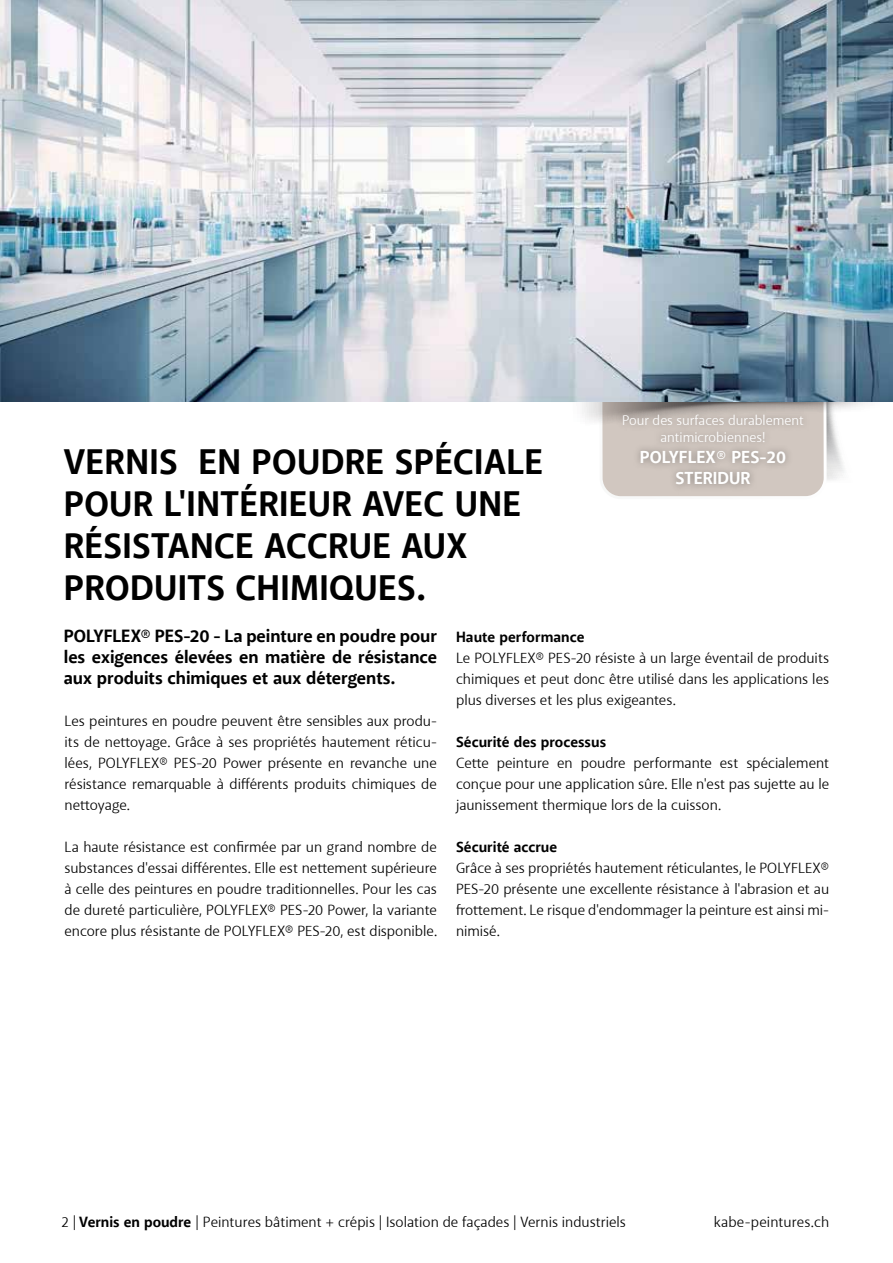
<style>
.page{position:relative;width:893px;height:1263px;background:#fff}
.page>*{position:absolute;margin:0;border:0;box-sizing:border-box;transform-origin:0 0}
.t1{font:700 36px/42px "Akagi Pro";letter-spacing:.01em;color:#000}
.t2{font:700 18px/21px "Akagi Pro";letter-spacing:-.005em;color:#000;text-align:justify}
.t3{font:700 17.55px/21.1px "Akagi Pro";color:#fff;text-align:center}
.t4{font:15px/21px "Akagi Pro";color:#000;text-align:justify}
.t5{font:700 15px "Akagi Pro";letter-spacing:.005em;color:#000}
.t6{font:14.1px/17px "Akagi Pro";color:#fff;text-align:center}
.s1{font-weight:700}
</style>
<div class="page">
<svg style="left:582px;top:402px;width:288px;height:78px"></svg>
<img style="left:599px;top:402px;width:228px;height:95px">
<img style="left:0;top:0;width:893px;height:402px">
<h1 class="t1" style="left:64px;top:442px;width:481px">VERNIS EN POUDRE SPÉCIALE<br>POUR L'INTÉRIEUR AVEC UNE<br>RÉSISTANCE ACCRUE AUX<br>PRODUITS CHIMIQUES.</h1>
<p class="t6" style="left:622px;top:412px;width:183px">Pour des surfaces durablement antimicrobiennes!</p>
<p class="t3" style="left:640px;top:447px;width:148px">POLYFLEX® PES-20<br>STERIDUR</p>
<p class="t2" style="left:64px;top:626px;width:375px">POLYFLEX® PES-20 - La peinture en poudre pour les exigences élevées en matière de résistance aux produits chimiques et aux détergents.</p>
<p class="t4" style="left:64px;top:711px;width:374px">Les peintures en poudre peuvent être sensibles aux produ&shy;its de nettoyage. Grâce à ses propriétés hautement réticu&shy;lées, POLYFLEX® PES-20 Power présente en revanche une résistance remarquable à différents produits chimiques de nettoyage.</p>
<p class="t4" style="left:64px;top:837px;width:374px">La haute résistance est confirmée par un grand nombre de substances d'essai différentes. Elle est nettement supérieure à celle des peintures en poudre traditionnelles. Pour les cas de dureté particulière, POLYFLEX® PES-20 Power, la variante encore plus résistante de POLYFLEX® PES-20, est disponible.</p>
<p class="t5" style="left:456px;top:628px;width:130px">Haute performance</p>
<p class="t4" style="left:456px;top:648px;width:375px">Le POLYFLEX® PES-20 résiste à un large éventail de produits chimiques et peut donc être utilisé dans les applications les plus diverses et les plus exigeantes.</p>
<p class="t5" style="left:456px;top:733px;width:152px">Sécurité des processus</p>
<p class="t4" style="left:456px;top:753px;width:375px">Cette peinture en poudre performante est spécialement conçue pour une application sûre. Elle n'est pas sujette au le jaunissement thermique lors de la cuisson.</p>
<p class="t5" style="left:456px;top:838px;width:103px">Sécurité accrue</p>
<p class="t4" style="left:456px;top:858px;width:375px">Grâce à ses propriétés hautement réticulantes, le POLYFLEX® PES-20 présente une excellente résistance à l'abrasion et au frottement. Le risque d'endommager la peinture est ainsi mi&shy;nimisé.</p>
<p class="t4" style="left:62px;top:1211px;width:566px">2 | <span class="s1">Vernis en poudre</span> | Peintures bâtiment + crépis | Isolation de façades | Vernis industriels</p>
<p class="t4" style="left:714px;top:1211px;width:117px">kabe-peintures.ch</p>
</div>
